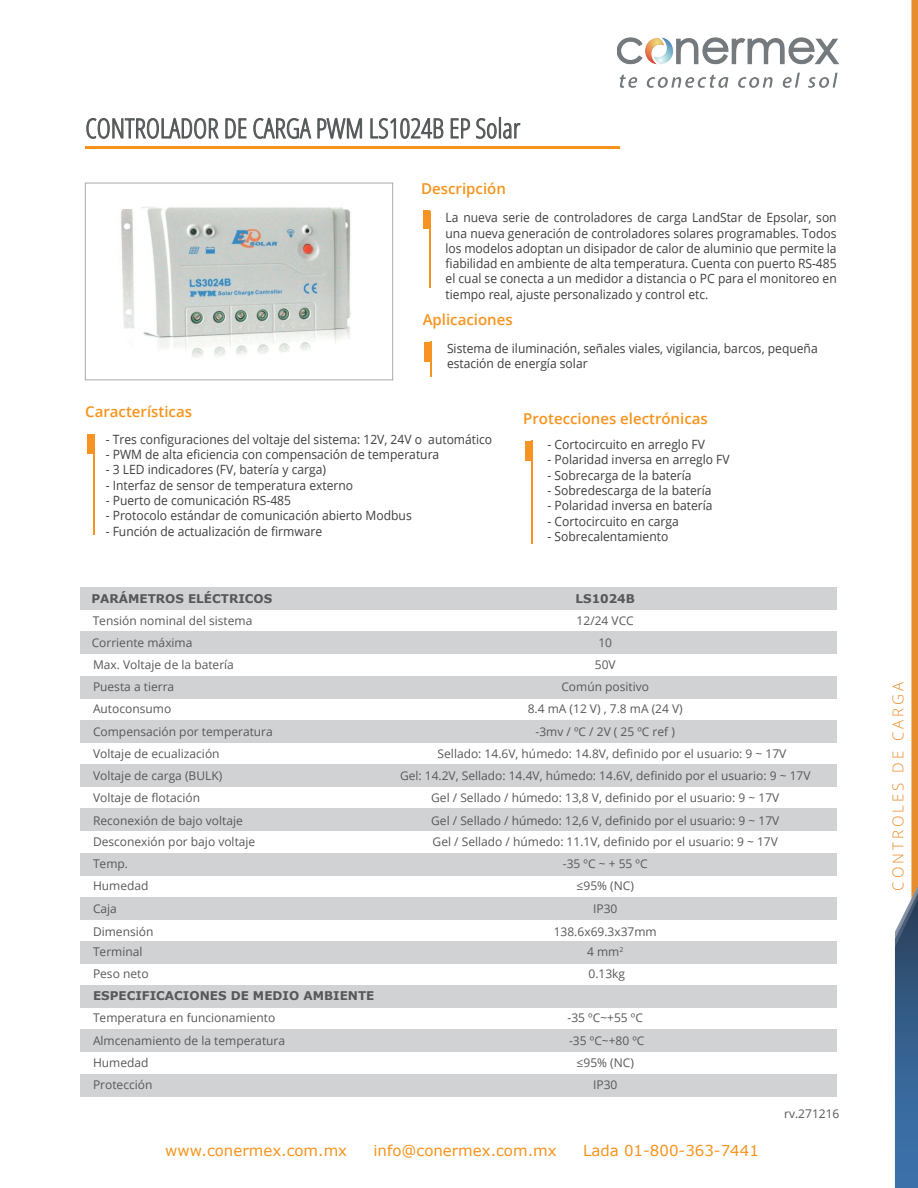
<style>
.page{position:relative;width:918px;height:1188px;background:#fff}
.page>*{position:absolute;margin:0;border:0;box-sizing:border-box;transform-origin:0 0}
.t1{font:300 condensed 27px "Open Sans";color:#535758}
.t2{font:600 15px "Open Sans";color:#f7931d}
.t3{font:15px "Verdana";color:#f7931d}
.t4{font:300 15px "Open Sans";letter-spacing:.2em;color:#e88d2d}
.t5{font:12.75px/15.3px "Open Sans";color:#3e3e3f;scale:.95 1}
.t6{font:12px "Open Sans";color:#57585a}
.t7{font:700 12px "Verdana";color:#57585a}
</style>
<div class="page">
<div style="left:80px;top:588px;width:757px;height:22px;background:#d1d2d4"></div>
<div style="left:80px;top:632px;width:757px;height:22px;background:#d1d2d4"></div>
<div style="left:80px;top:720px;width:757px;height:22px;background:#d1d2d4"></div>
<div style="left:80px;top:765px;width:757px;height:22px;background:#d1d2d4"></div>
<div style="left:80px;top:809px;width:757px;height:22px;background:#d1d2d4"></div>
<div style="left:80px;top:853px;width:757px;height:22px;background:#d1d2d4"></div>
<div style="left:80px;top:897px;width:757px;height:22px;background:#d1d2d4"></div>
<div style="left:80px;top:941px;width:757px;height:22px;background:#d1d2d4"></div>
<div style="left:80px;top:985px;width:757px;height:22px;background:#d1d2d4"></div>
<div style="left:80px;top:1029px;width:757px;height:23px;background:#d1d2d4"></div>
<div style="left:80px;top:676px;width:757px;height:22px;background:#d1d2d4"></div>
<div style="left:80px;top:1074px;width:757px;height:22px;background:#d1d2d4"></div>
<svg style="left:86px;top:117px;width:133px;height:22px"></svg>
<svg style="left:225px;top:118px;width:21px;height:20px"></svg>
<svg style="left:253px;top:117px;width:58px;height:22px"></svg>
<svg style="left:318px;top:118px;width:44px;height:21px"></svg>
<svg style="left:371px;top:118px;width:72px;height:21px"></svg>
<svg style="left:451px;top:118px;width:19px;height:20px"></svg>
<svg style="left:476px;top:118px;width:21px;height:21px"></svg>
<div style="left:499px;top:117px;width:2px;height:21px;border:1px solid #535758"></div>
<svg style="left:503px;top:123px;width:17px;height:16px"></svg>
<hr style="left:85px;top:146px;width:535px;height:2px;background:#f7931d">
<svg style="left:895px;top:0;width:23px;height:1188px"></svg>
<img style="left:617px;top:38px;width:222px;height:50px">
<div style="left:424px;top:342px;width:7px;height:20px;background:#f69323"></div>
<hr style="left:430px;top:342px;width:2px;height:35px;background:#f69323">
<div style="left:87px;top:434px;width:6px;height:20px;background:#f69323"></div>
<hr style="left:93px;top:434px;width:1px;height:100px;background:#f69323">
<div style="left:525px;top:441px;width:6px;height:20px;background:#f69323"></div>
<hr style="left:531px;top:441px;width:1px;height:103px;background:#f69323">
<img style="left:121px;top:207px;width:231px;height:151px">
<div style="left:85px;top:183px;width:308px;height:197px;border:1px solid #a8a9ad"></div>
<div style="left:423px;top:211px;width:6px;height:18px;background:#f69323"></div>
<hr style="left:429px;top:211px;width:1px;height:77px;background:#f69323">
<h1 class="t1" style="left:85px;top:110px;width:436px">CONTROLADOR DE CARGA PWM LS1024B EP Solar</h1>
<p class="t2" style="left:421px;top:178px;width:86px">Descripción</p>
<p class="t5" style="left:446px;top:210px;width:413px;text-align:justify">La nueva serie de controladores de carga LandStar de Epsolar, son una nueva generación de controladores solares programables. Todos los modelos adoptan un disipador de calor de aluminio que permite la fiabilidad en ambiente de alta temperatura. Cuenta con puerto RS-485 el cual se conecta a un medidor a distancia o PC para el monitoreo en tiempo real, ajuste personalizado y control etc.</p>
<p class="t2" style="left:423px;top:309px;width:91px">Aplicaciones</p>
<p class="t5" style="left:447px;top:341px;width:392px">Sistema de iluminación, señales viales, vigilancia, barcos, pequeña estación de energía solar</p>
<p class="t2" style="left:85px;top:401px;width:108px">Características</p>
<p class="t5" style="left:106px;top:431px;width:408px">- Tres configuraciones del voltaje del sistema: 12V, 24V o automático</p>
<p class="t5" style="left:106px;top:447px;width:353px">- PWM de alta eficiencia con compensación de temperatura</p>
<p class="t5" style="left:106px;top:462px;width:233px">- 3 LED indicadores (FV, batería y carga)</p>
<p class="t5" style="left:106px;top:477px;width:262px">- Interfaz de sensor de temperatura externo</p>
<p class="t5" style="left:106px;top:492px;width:197px">- Puerto de comunicación RS-485</p>
<p class="t5" style="left:106px;top:508px;width:324px">- Protocolo estándar de comunicación abierto Modbus</p>
<p class="t5" style="left:106px;top:523px;width:229px">- Función de actualización de firmware</p>
<p class="t2" style="left:523px;top:408px;width:186px">Protecciones electrónicas</p>
<p class="t5" style="left:548px;top:437px;width:167px">- Cortocircuito en arreglo FV</p>
<p class="t5" style="left:548px;top:452px;width:193px">- Polaridad inversa en arreglo FV</p>
<p class="t5" style="left:548px;top:467px;width:153px">- Sobrecarga de la batería</p>
<p class="t5" style="left:548px;top:482px;width:174px">- Sobredescarga de la batería</p>
<p class="t5" style="left:548px;top:498px;width:175px">- Polaridad inversa en batería</p>
<p class="t5" style="left:548px;top:513px;width:140px">- Cortocircuito en carga</p>
<p class="t5" style="left:548px;top:528px;width:129px">- Sobrecalentamiento</p>
<p class="t7" style="left:91px;top:591px;width:183px">PARÁMETROS ELÉCTRICOS</p>
<p class="t7" style="left:576px;top:591px;width:61px">LS1024B</p>
<p class="t6" style="left:93px;top:612px;width:161px">Tensión nominal del sistema</p>
<p class="t6" style="left:577px;top:612px;width:59px">12/24 VCC</p>
<p class="t6" style="left:92px;top:634px;width:102px">Corriente máxima</p>
<p class="t6" style="left:598px;top:634px;width:15px">10</p>
<p class="t6" style="left:93px;top:657px;width:142px">Max. Voltaje de la batería</p>
<p class="t6" style="left:595px;top:657px;width:22px">50V</p>
<p class="t6" style="left:93px;top:679px;width:83px">Puesta a tierra</p>
<p class="t6" style="left:561px;top:679px;width:89px">Común positivo</p>
<p class="t6" style="left:93px;top:701px;width:80px">Autoconsumo</p>
<p class="t6" style="left:528px;top:701px;width:157px">8.4 mA (12 V) , 7.8 mA (24 V)</p>
<p class="t6" style="left:93px;top:723px;width:181px">Compensación por temperatura</p>
<p class="t6" style="left:536px;top:723px;width:141px">-3mv / ºC / 2V ( 25 ºC ref )</p>
<p class="t6" style="left:93px;top:745px;width:128px">Voltaje de ecualización</p>
<p class="t6" style="left:438px;top:745px;width:350px">Sellado: 14.6V, húmedo: 14.8V, definido por el usuario: 9 ~ 17V</p>
<p class="t6" style="left:93px;top:767px;width:131px">Voltaje de carga (BULK)</p>
<p class="t6" style="left:400px;top:767px;width:412px">Gel: 14.2V, Sellado: 14.4V, húmedo: 14.6V, definido por el usuario: 9 ~ 17V</p>
<p class="t6" style="left:93px;top:789px;width:109px">Voltaje de flotación</p>
<p class="t6" style="left:431px;top:789px;width:350px">Gel / Sellado / húmedo: 13,8 V, definido por el usuario: 9 ~ 17V</p>
<p class="t6" style="left:93px;top:834px;width:164px">Desconexión por bajo voltaje</p>
<p class="t6" style="left:433px;top:834px;width:347px">Gel / Sellado / húmedo: 11.1V, definido por el usuario: 9 ~ 17V</p>
<p class="t6" style="left:93px;top:812px;width:151px">Reconexión de bajo voltaje</p>
<p class="t6" style="left:431px;top:812px;width:350px">Gel / Sellado / húmedo: 12,6 V, definido por el usuario: 9 ~ 17V</p>
<p class="t6" style="left:93px;top:856px;width:37px">Temp.</p>
<p class="t6" style="left:563px;top:856px;width:86px">-35 ºC ~ + 55 ºC</p>
<p class="t6" style="left:93px;top:878px;width:57px">Humedad</p>
<p class="t6" style="left:577px;top:878px;width:59px">≤95% (NC)</p>
<p class="t6" style="left:93px;top:900px;width:25px">Caja</p>
<p class="t6" style="left:593px;top:900px;width:26px">IP30</p>
<p class="t6" style="left:93px;top:923px;width:62px">Dimensión</p>
<p class="t6" style="left:554px;top:923px;width:105px">138.6x69.3x37mm</p>
<p class="t6" style="left:93px;top:943px;width:51px">Terminal</p>
<p class="t6" style="left:587px;top:943px;width:38px">4 mm<sup>2</sup></p>
<p class="t6" style="left:93px;top:966px;width:57px">Peso neto</p>
<p class="t6" style="left:588px;top:966px;width:38px">0.13kg</p>
<p class="t7" style="left:93px;top:988px;width:283px">ESPECIFICACIONES DE MEDIO AMBIENTE</p>
<p class="t6" style="left:93px;top:1010px;width:184px">Temperatura en funcionamiento</p>
<p class="t6" style="left:568px;top:1010px;width:77px">-35 ºC~+55 ºC</p>
<p class="t6" style="left:93px;top:1032px;width:194px">Almcenamiento de la temperatura</p>
<p class="t6" style="left:569px;top:1032px;width:77px">-35 ºC~+80 ºC</p>
<p class="t6" style="left:93px;top:1054px;width:57px">Humedad</p>
<p class="t6" style="left:577px;top:1054px;width:59px">≤95% (NC)</p>
<p class="t6" style="left:93px;top:1076px;width:61px">Protección</p>
<p class="t6" style="left:593px;top:1076px;width:26px">IP30</p>
<p class="t3" style="left:165px;top:1141px;width:183px">www.conermex.com.mx</p>
<p class="t3" style="left:374px;top:1141px;width:185px">info@conermex.com.mx</p>
<p class="t3" style="left:583px;top:1141px;width:177px">Lada 01-800-363-7441</p>
<p class="t6" style="left:784px;top:1106px;width:57px">rv.271216</p>
<p class="t4" style="left:888px;top:891px;width:210px;rotate:-90deg">CONTROLES DE CARGA</p>
</div>
